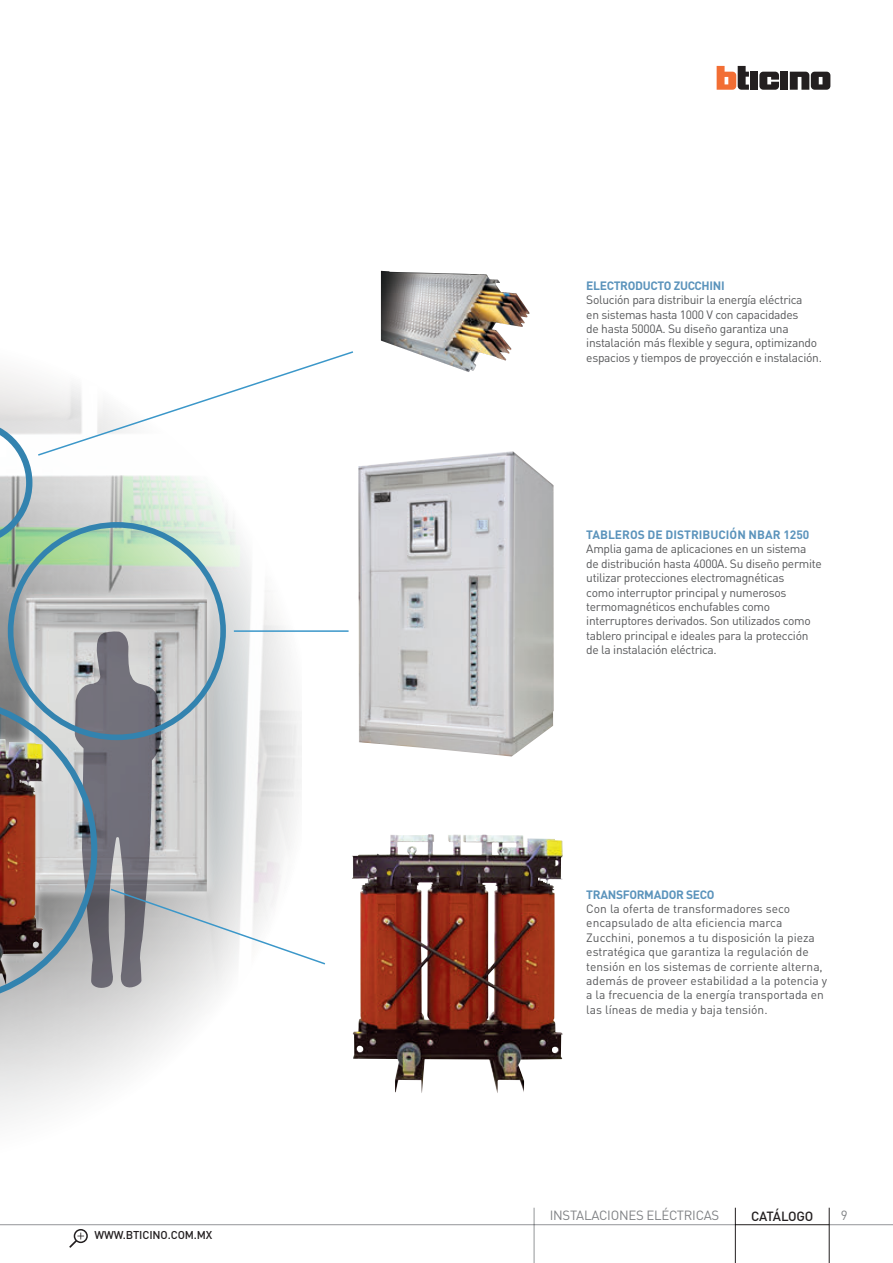
<style>
.page{position:relative;width:893px;height:1263px;background:#fff}
.page>*{position:absolute;margin:0;border:0;box-sizing:border-box;transform-origin:0 0}
.t1{font:13.2px "DIN Pro";letter-spacing:-.02em;color:#808285}
.t2{font:500 13.2px "DIN Pro";letter-spacing:-.02em;color:#231f20}
.texto_bullets{font:12px/14.4px "DIN Pro";letter-spacing:-.025em;color:#57585a}
.texto_bullets-2{font:12px/14.4px "DIN Pro";color:#57585a}
.texto_bullets-3{font:700 12px "DIN Pro";letter-spacing:-.025em;color:#5c94bc}
.texto_bullets-4{font:700 12px "DIN Pro";color:#5c94bc}
.t3{font:500 11.25px "DIN Pro";letter-spacing:-.01em;color:#231f20}
</style>
<div class="page">
<img style="left:0;top:546px;width:282px;height:572px">
<div style="left:17px;top:589px;width:200px;height:312px;background:#fff;opacity:.75"></div>
<img style="left:26px;top:598px;width:181px;height:33px">
<img style="left:352px;top:834px;width:211px;height:259px">
<img style="left:358px;top:451px;width:196px;height:305px">
<img style="left:381px;top:271px;width:149px;height:101px">
<hr style="left:0;top:1224px;width:735px;height:1px;background:#939598">
<hr style="left:829px;top:1224px;width:64px;height:1px;background:#939598">
<hr style="left:735px;top:1208px;width:1px;height:55px;background:#231f20">
<hr style="left:829px;top:1208px;width:1px;height:55px;background:#231f20">
<div style="left:74px;top:1229px;width:14px;height:14px;border:2px solid #231f20;border-radius:50%"></div>
<svg style="left:69px;top:1232px;width:15px;height:16px"></svg>
<hr style="left:735px;top:1224px;width:94px;height:1px;background:#231f20">
<hr style="left:534px;top:1208px;width:1px;height:55px;background:#939598">
<svg style="left:759px;top:72px;width:20px;height:18px"></svg>
<div style="left:780px;top:72px;width:8px;height:18px;background:#231f20"></div>
<div style="left:750px;top:72px;width:8px;height:18px;background:#231f20"></div>
<svg style="left:717px;top:66px;width:32px;height:24px"></svg>
<svg style="left:790px;top:72px;width:40px;height:18px"></svg>
<svg style="left:0;top:351px;width:354px;height:195px"></svg>
<svg style="left:0;top:631px;width:325px;height:373px"></svg>
<hr style="left:234px;top:630px;width:115px;height:2px;background:#3b97c9">
<p class="t3" style="left:94px;top:1227px;width:119px">WWW.BTICINO.COM.MX</p>
<p class="texto_bullets-3" style="left:586px;top:277px;width:140px">ELECTRODUCTO ZUCCHINI</p>
<p class="texto_bullets" style="left:586px;top:292px;width:218px">Solución para distribuir la energía eléctrica</p>
<p class="texto_bullets" style="left:586px;top:307px;width:237px">en sistemas hasta 1000 V con capacidades<br>de hasta 5000A. Su diseño garantiza una instalación más flexible y segura, optimizando espacios y tiempos de proyección e instalación.</p>
<p class="texto_bullets-4" style="left:586px;top:526px;width:225px">TABLEROS DE DISTRIBUCIÓN NBAR 1250</p>
<p class="texto_bullets" style="left:586px;top:541px;width:222px">Amplia gama de aplicaciones en un sistema</p>
<p class="texto_bullets" style="left:586px;top:556px;width:237px">de distribución hasta 4000A. Su diseño permite</p>
<p class="texto_bullets" style="left:586px;top:570px;width:199px">utilizar protecciones electromagnéticas</p>
<p class="texto_bullets" style="left:586px;top:585px;width:202px">como interruptor principal y numerosos</p>
<p class="texto_bullets" style="left:586px;top:599px;width:185px">termomagnéticos enchufables como</p>
<p class="texto_bullets" style="left:586px;top:613px;width:226px">interruptores derivados. Son utilizados como</p>
<p class="texto_bullets" style="left:586px;top:628px;width:224px">tablero principal e ideales para la protección</p>
<p class="texto_bullets" style="left:586px;top:642px;width:132px">de la instalación eléctrica.</p>
<p class="texto_bullets-3" style="left:586px;top:886px;width:130px">TRANSFORMADOR SECO</p>
<p class="texto_bullets-2" style="left:586px;top:901px;width:205px">Con la oferta de transformadores seco</p>
<p class="texto_bullets-2" style="left:586px;top:915px;width:242px">encapsulado de alta eficiencia marca Zucchini, ponemos a tu disposición la pieza estratégica que garantiza la regulación de tensión en los sistemas de corriente alterna, además de proveer estabilidad a la potencia y a la frecuencia de la energía transportada en las líneas de media y baja tensión.</p>
<p class="t1" style="left:550px;top:1207px;width:171px">INSTALACIONES ELÉCTRICAS</p>
<p class="t2" style="left:751px;top:1207px;width:64px">CATÁLOGO</p>
<p class="t1" style="left:841px;top:1207px;width:8px">9</p>
</div>
